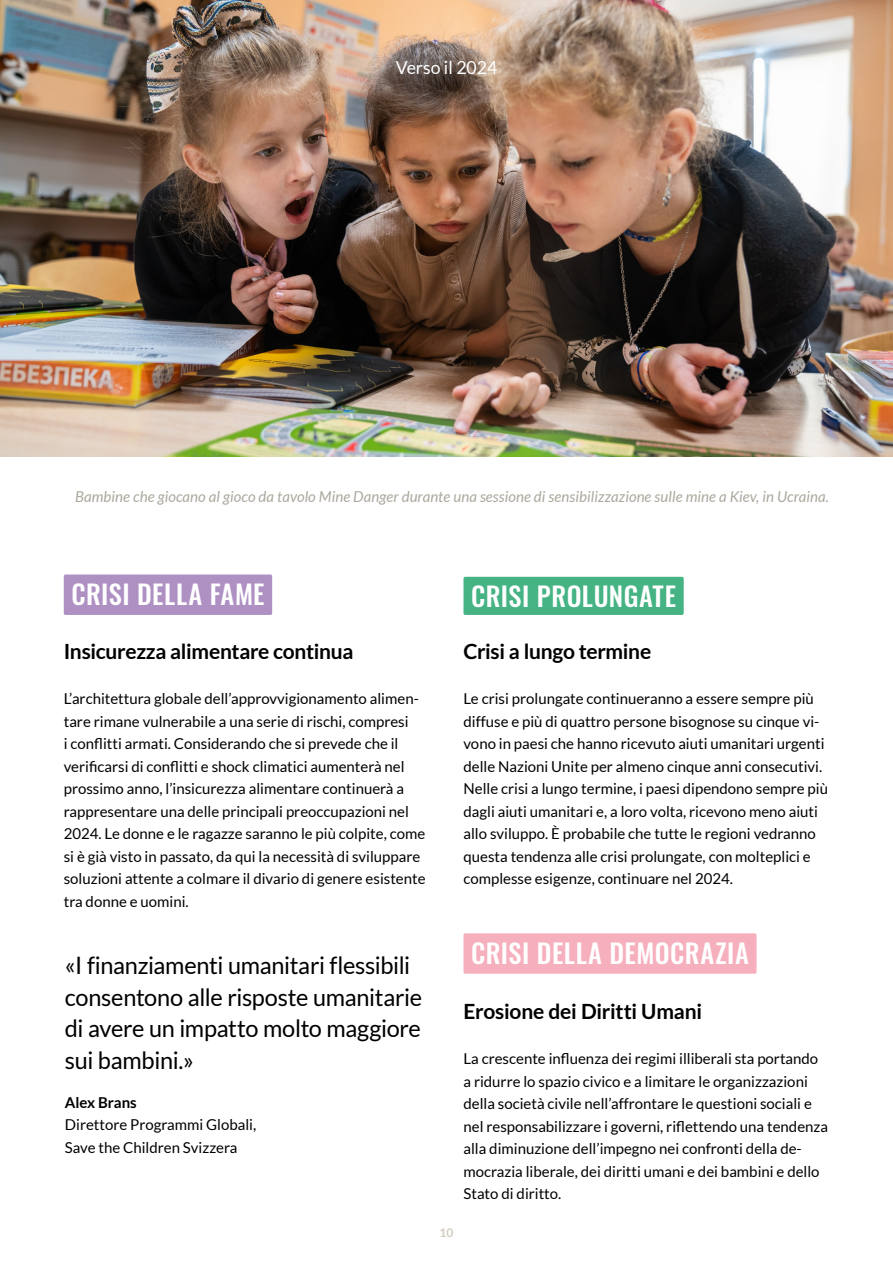
<style>
.page{position:relative;width:893px;height:1263px;background:#fff}
.page>*{position:absolute;margin:0;border:0;box-sizing:border-box;transform-origin:0 0}
.t1{font:500 26.4px "Oswald";letter-spacing:.015em;color:#fff}
.t2{font:24px/31.5px "Lato";letter-spacing:-.015em;color:#000}
.t3{font:700 21px "Lato";letter-spacing:-.015em;color:#000}
.t4{font:18px "Lato";color:#fff}
.t5{font:15px/22.5px "Lato";color:#000}
.t6{font:italic 15px "Lato";letter-spacing:.005em;color:#aca89d}
.t7{font:700 15px "Lato";color:#000}
.t8{font:700 12px "Lato";color:#d1ccbd}
</style>
<div class="page">
<img style="left:0;top:0;width:893px;height:456px">
<div style="left:463px;top:577px;width:221px;height:38px;background:#45b383;border-radius:2px"></div>
<div style="left:64px;top:574px;width:208px;height:41px;background:#ae90c3;border-radius:2px"></div>
<div style="left:463px;top:933px;width:293px;height:41px;background:#f6b0bd;border-radius:2px"></div>
<p class="t4" style="left:396px;top:57px;width:103px">Verso il 2024</p>
<p class="t6" style="left:75px;top:488px;width:755px">Bambine che giocano al gioco da tavolo Mine Danger durante una sessione di sensibilizzazione sulle mine a Kiev, in Ucraina.</p>
<h1 class="t1" style="left:71px;top:571px;width:195px">CRISI DELLA FAME</h1>
<h1 class="t1" style="left:471px;top:572px;width:206px">CRISI PROLUNGATE</h1>
<h3 class="t3" style="left:64px;top:639px;width:291px">Insicurezza alimentare continua</h3>
<p class="t5" style="left:64px;top:687px;width:363px">L’architettura globale dell’approvvigionamento alimen&shy;tare rimane vulnerabile a una serie di rischi, compresi<br>i conflitti armati. Considerando che si prevede che il verificarsi di conflitti e shock climatici aumenterà nel prossimo anno, l’insicurezza alimentare continuerà a rappresentare una delle principali preoccupazioni nel 2024. Le donne e le ragazze saranno le più colpite, come si è già visto in passato, da qui la necessità di sviluppare soluzioni attente a colmare il divario di genere esistente tra donne e uomini.</p>
<h2 class="t2" style="left:65px;top:949px;width:359px">«I finanziamenti umanitari flessibili consentono alle risposte umanitarie di avere un impatto molto maggiore sui bambini.»</h2>
<p class="t7" style="left:65px;top:1093px;width:73px">Alex Brans</p>
<p class="t5" style="left:65px;top:1113px;width:193px">Direttore Programmi Globali,<br>Save the Children Svizzera</p>
<h3 class="t3" style="left:463px;top:639px;width:189px">Crisi a lungo termine</h3>
<p class="t5" style="left:463px;top:687px;width:366px">Le crisi prolungate continueranno a essere sempre più diffuse e più di quattro persone bisognose su cinque vi&shy;vono in paesi che hanno ricevuto aiuti umanitari urgenti delle Nazioni Unite per almeno cinque anni consecutivi.<br>Nelle crisi a lungo termine, i paesi dipendono sempre più dagli aiuti umanitari e, a loro volta, ricevono meno aiuti allo sviluppo. È probabile che tutte le regioni vedranno questa tendenza alle crisi prolungate, con molteplici e complesse esigenze, continuare nel 2024.</p>
<h1 class="t1" style="left:471px;top:930px;width:279px">CRISI DELLA DEMOCRAZIA</h1>
<h3 class="t3" style="left:463px;top:999px;width:240px">Erosione dei Diritti Umani</h3>
<p class="t5" style="left:463px;top:1047px;width:366px">La crescente influenza dei regimi illiberali sta portando a ridurre lo spazio civico e a limitare le organizzazioni della società civile nell’affrontare le questioni sociali e nel responsabilizzare i governi, riflettendo una tendenza alla diminuzione dell’impegno nei confronti della de&shy;mocrazia liberale, dei diritti umani e dei bambini e dello Stato di diritto.</p>
<p class="t8" style="left:439px;top:1225px;width:15px">10</p>
</div>
